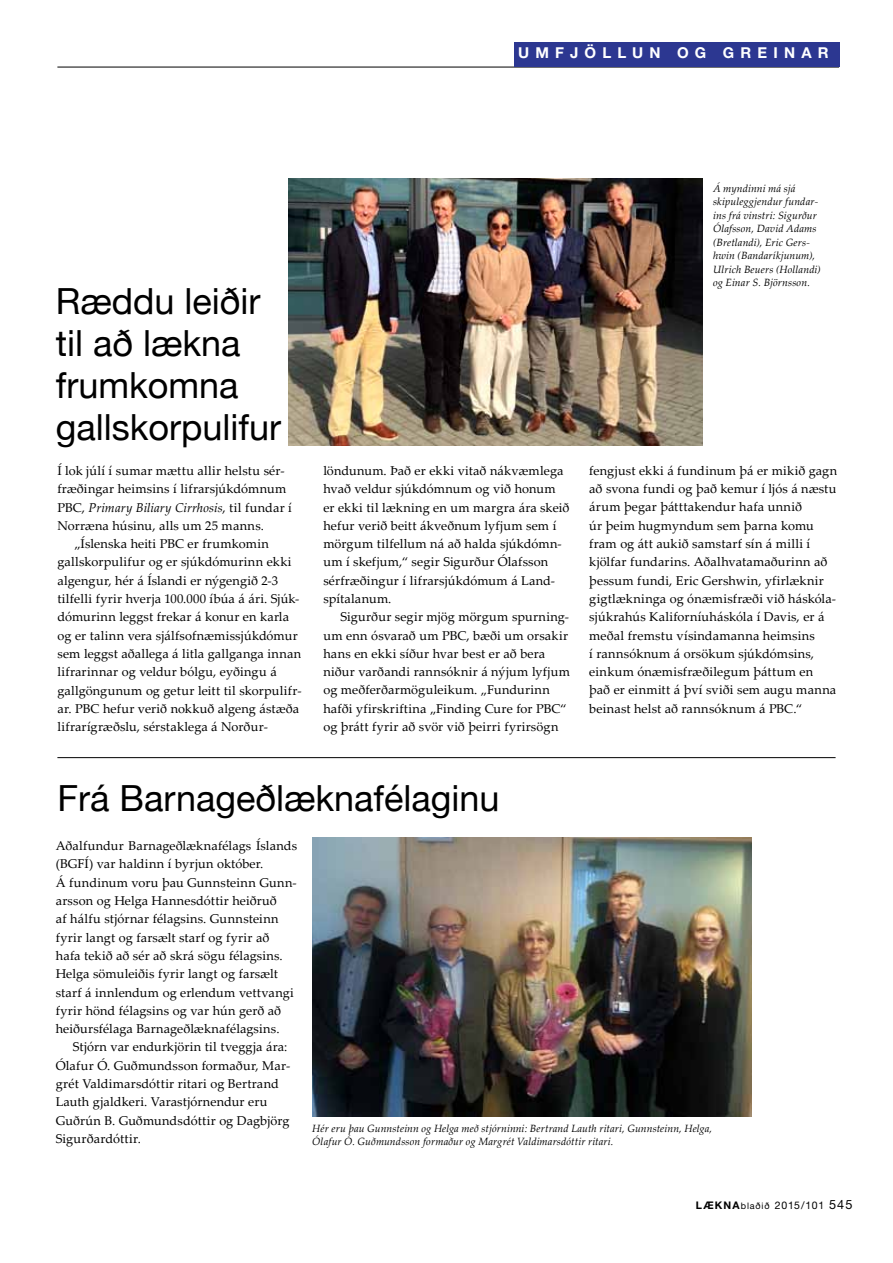
<style>
.page{position:relative;width:893px;height:1263px;background:#fff}
.page>*{position:absolute;margin:0;border:0;box-sizing:border-box;transform-origin:0 0}
.t1{font:36px/42px "Helvetica Neue";color:#000}
.t2{font:700 15px "Helvetica Neue";letter-spacing:.41em;color:#fff}
.t3{font:12.75px/18.3px "Palatino Linotype";letter-spacing:.01em;color:#000}
.t4{font:italic 12.75px "Palatino Linotype";letter-spacing:.005em;color:#000}
.t5{font:italic 10.5px/13.5px "Palatino Linotype";letter-spacing:.01em;color:#000}
.t6{font:10.5px "Helvetica Neue";letter-spacing:.065em;color:#000}
.s1{font-style:normal}
.s2{font-weight:700}
.s3{font-size:9px}
.s4{font-size:12.75px}
</style>
<div class="page">
<hr style="left:57px;top:67px;width:782px;height:1px;background:#000">
<div style="left:514px;top:42px;width:325px;height:25px;background:#2c3791"></div>
<img style="left:312px;top:837px;width:439px;height:280px">
<img style="left:288px;top:179px;width:414px;height:267px">
<hr style="left:57px;top:757px;width:779px;height:1px;background:#000">
<p class="t2" style="left:518px;top:43px;width:312px">UMFJÖLLUN OG GREINAR</p>
<h1 class="t1" style="left:56px;top:279px;width:227px">Ræddu leiðir til að lækna frumkomna gallskorpulifur</h1>
<p class="t3" style="left:57px;top:461px;width:229px">Í lok júlí í sumar mættu allir helstu sér-</p>
<p class="t3" style="left:57px;top:479px;width:231px">fræðingar heimsins í lifrarsjúkdómnum</p>
<p class="t4" style="left:57px;top:498px;width:236px"><span class="s1">PBC,</span> Primary Biliary Cirrhosis<span class="s1">, til fundar í</span></p>
<p class="t3" style="left:57px;top:516px;width:208px">Norræna húsinu, alls um 25 manns.</p>
<p class="t3" style="left:74px;top:534px;width:196px">„Íslenska heiti PBC er frumkomin</p>
<p class="t3" style="left:57px;top:552px;width:236px">gallskorpulifur og er sjúkdómurinn ekki</p>
<p class="t3" style="left:57px;top:571px;width:222px">algengur, hér á Íslandi er nýgengið 2-3</p>
<p class="t3" style="left:57px;top:589px;width:244px">tilfelli fyrir hverja 100.000 íbúa á ári. Sjúk-</p>
<p class="t3" style="left:57px;top:607px;width:233px">dómurinn leggst frekar á konur en karla</p>
<p class="t3" style="left:57px;top:626px;width:242px">og er talinn vera sjálfsofnæmissjúkdómur</p>
<p class="t3" style="left:57px;top:644px;width:245px">sem leggst aðallega á litla gallganga innan</p>
<p class="t3" style="left:57px;top:662px;width:221px">lifrarinnar og veldur bólgu, eyðingu á</p>
<p class="t3" style="left:57px;top:680px;width:246px">gallgöngunum og getur leitt til skorpulifr-</p>
<p class="t3" style="left:57px;top:699px;width:243px">ar. PBC hefur verið nokkuð algeng ástæða</p>
<p class="t3" style="left:57px;top:717px;width:212px">lifrarígræðslu, sérstaklega á Norður-</p>
<p class="t5" style="left:713px;top:181px;width:109px">Á myndinni má sjá skipuleggjendur fundar&shy;ins frá vinstri: Sigurður<br>Ólafsson, David Adams (Bretlandi), Eric Gers&shy;hwin (Bandaríkjunum),<br>Ulrich Beuers (Hollandi) og Einar S. Björnsson.</p>
<p class="t3" style="left:323px;top:461px;width:248px">löndunum. Það er ekki vitað nákvæmlega hvað veldur sjúkdómnum og við honum er ekki til lækning en um margra ára skeið hefur verið beitt ákveðnum lyfjum sem í mörgum tilfellum ná að halda sjúkdómn&shy;um í skefjum,“ segir Sigurður Ólafsson sérfræðingur í lifrarsjúkdómum á Land&shy;spítalanum.</p>
<p class="t3" style="left:323px;top:607px;width:248px;text-indent:17px">Sigurður segir mjög mörgum spurning&shy;um enn ósvarað um PBC, bæði um orsakir hans en ekki síður hvar best er að bera niður varðandi rannsóknir á nýjum lyfjum og meðferðarmöguleikum. „Fundurinn hafði yfirskriftina „Finding Cure for PBC“ og þrátt fyrir að svör við þeirri fyrirsögn</p>
<p class="t3" style="left:589px;top:461px;width:249px">fengjust ekki á fundinum þá er mikið gagn að svona fundi og það kemur í ljós á næstu árum þegar þátttakendur hafa unnið<br>úr þeim hugmyndum sem þarna komu fram og átt aukið samstarf sín á milli í kjölfar fundarins. Aðalhvatamaðurinn að þessum fundi, Eric Gershwin, yfirlæknir gigtlækninga og ónæmisfræði við háskóla&shy;sjúkrahús Kaliforníuháskóla í Davis, er á meðal fremstu vísindamanna heimsins<br>í rannsóknum á orsökum sjúkdómsins, einkum ónæmisfræðilegum þáttum en það er einmitt á því sviði sem augu manna beinast helst að rannsóknum á PBC.“</p>
<h1 class="t1" style="left:57px;top:777px;width:443px">Frá Barnageðlæknafélaginu</h1>
<p class="t3" style="left:56px;top:836px;width:243px">Aðalfundur Barnageðlæknafélags Íslands (BGFÍ) var haldinn í byrjun október.<br>Á fundinum voru þau Gunnsteinn Gunn&shy;arsson og Helga Hannesdóttir heiðruð<br>af hálfu stjórnar félagsins. Gunnsteinn fyrir langt og farsælt starf og fyrir að hafa tekið að sér að skrá sögu félagsins.<br>Helga sömuleiðis fyrir langt og farsælt starf á innlendum og erlendum vettvangi fyrir hönd félagsins og var hún gerð að heiðursfélaga Barnageðlæknafélagsins.</p>
<p class="t3" style="left:56px;top:1037px;width:236px;text-indent:17px">Stjórn var endurkjörin til tveggja ára:<br>Ólafur Ó. Guðmundsson formaður, Mar&shy;grét Valdimarsdóttir ritari og Bertrand Lauth gjaldkeri. Varastjórnendur eru Guðrún B. Guðmundsdóttir og Dagbjörg Sigurðardóttir.</p>
<p class="t5" style="left:312px;top:1121px;width:401px">Hér eru þau Gunnsteinn og Helga með stjórninni: Bertrand Lauth ritari, Gunnsteinn, Helga,<br>Ólafur Ó. Guðmundsson formaður og Margrét Valdimarsdóttir ritari.</p>
<p class="t6" style="left:696px;top:1199px;width:158px"><span class="s2">LÆKNA</span><span class="s3">blaðið</span> 2015/101 <span class="s4">545</span></p>
</div>
